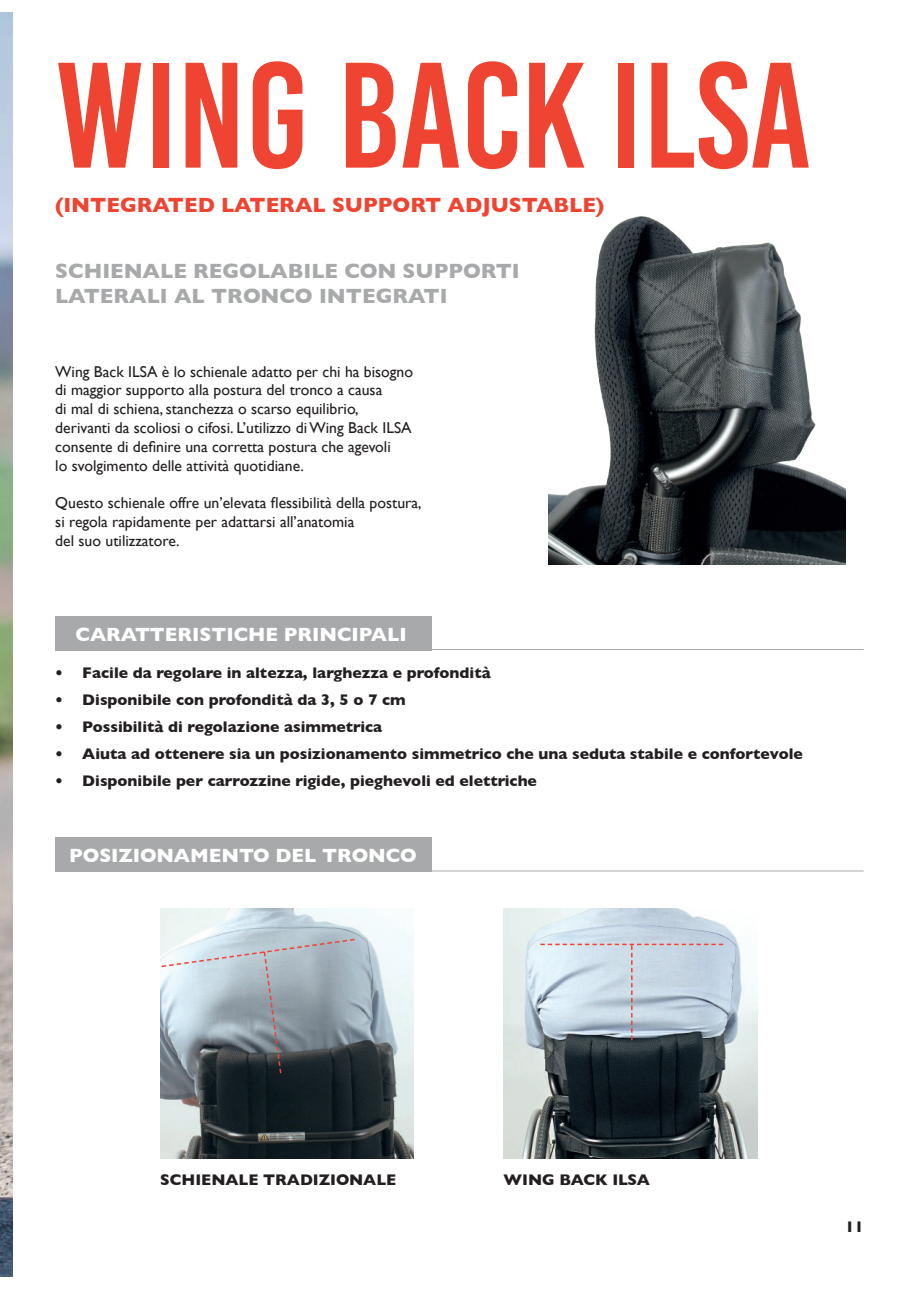
<style>
.page{position:relative;width:919px;height:1289px;background:#fff}
.page>*{position:absolute;margin:0;border:0;box-sizing:border-box;transform-origin:0 0}
.t1{font:149.7px "Bebas Kai";color:#ee4431}
.t2{font:700 21px/25.2px "Gill Sans";color:#a7a9aa}
.t3{font:700 21px "Gill Sans";color:#ee4431}
.t4{font:700 19.5px "Gill Sans";color:#fff}
.t5{font:15.6px/18.8px "Gill Sans";color:#231f20}
.t6{font:700 15.6px "Gill Sans";color:#231f20}
</style>
<div class="page">
<img style="left:0;top:13px;width:13px;height:1263px">
<img style="left:549px;top:216px;width:296px;height:348px">
<div style="left:55px;top:616px;width:377px;height:34px;background:#a7a9aa"></div>
<hr style="left:55px;top:649px;width:808px;height:1px;background:#a7a9aa">
<div style="left:55px;top:837px;width:377px;height:34px;background:#a7a9aa"></div>
<hr style="left:55px;top:870px;width:808px;height:1px;background:#a7a9aa">
<img style="left:160px;top:909px;width:254px;height:249px">
<svg style="left:160px;top:937px;width:196px;height:137px;background:#95a1a8"></svg>
<img style="left:503px;top:909px;width:254px;height:249px">
<svg style="left:540px;top:943px;width:183px;height:97px;background:#bfccd8"></svg>
<h1 class="t1" style="left:55px;top:35px;width:757px">WING BACK ILSA</h1>
<h2 class="t3" style="left:55px;top:188px;width:550px">(INTEGRATED LATERAL SUPPORT ADJUSTABLE)</h2>
<h2 class="t2" style="left:55px;top:257px;width:466px">SCHIENALE REGOLABILE CON SUPPORTI<br>LATERALI AL TRONCO INTEGRATI</h2>
<p class="t5" style="left:55px;top:362px;width:359px">Wing Back ILSA è lo schienale adatto per chi ha bisogno di maggior supporto alla postura del tronco a causa<br>di mal di schiena, stanchezza o scarso equilibrio, derivanti da scoliosi o cifosi. L’utilizzo di Wing Back ILSA consente di definire una corretta postura che agevoli<br>lo svolgimento delle attività quotidiane.</p>
<p class="t5" style="left:55px;top:493px;width:368px">Questo schienale offre un’elevata flessibilità della postura, si regola rapidamente per adattarsi all’anatomia<br>del suo utilizzatore.</p>
<p class="t4" style="left:75px;top:619px;width:333px">CARATTERISTICHE PRINCIPALI</p>
<p class="t6" style="left:55px;top:660px;width:437px">• Facile da regolare in altezza, larghezza e profondità</p>
<p class="t6" style="left:55px;top:687px;width:352px">• Disponibile con profondità da 3, 5 o 7 cm</p>
<p class="t6" style="left:55px;top:714px;width:328px">• Possibilità di regolazione asimmetrica</p>
<p class="t6" style="left:55px;top:741px;width:749px">• Aiuta ad ottenere sia un posizionamento simmetrico che una seduta stabile e confortevole</p>
<p class="t6" style="left:55px;top:768px;width:483px">• Disponibile per carrozzine rigide, pieghevoli ed elettriche</p>
<p class="t4" style="left:69px;top:839px;width:349px">POSIZIONAMENTO DEL TRONCO</p>
<p class="t6" style="left:160px;top:1166px;width:238px">SCHIENALE TRADIZIONALE</p>
<p class="t6" style="left:503px;top:1166px;width:148px">WING BACK ILSA</p>
<p class="t6" style="left:845px;top:1213px;width:20px">11</p>
</div>
